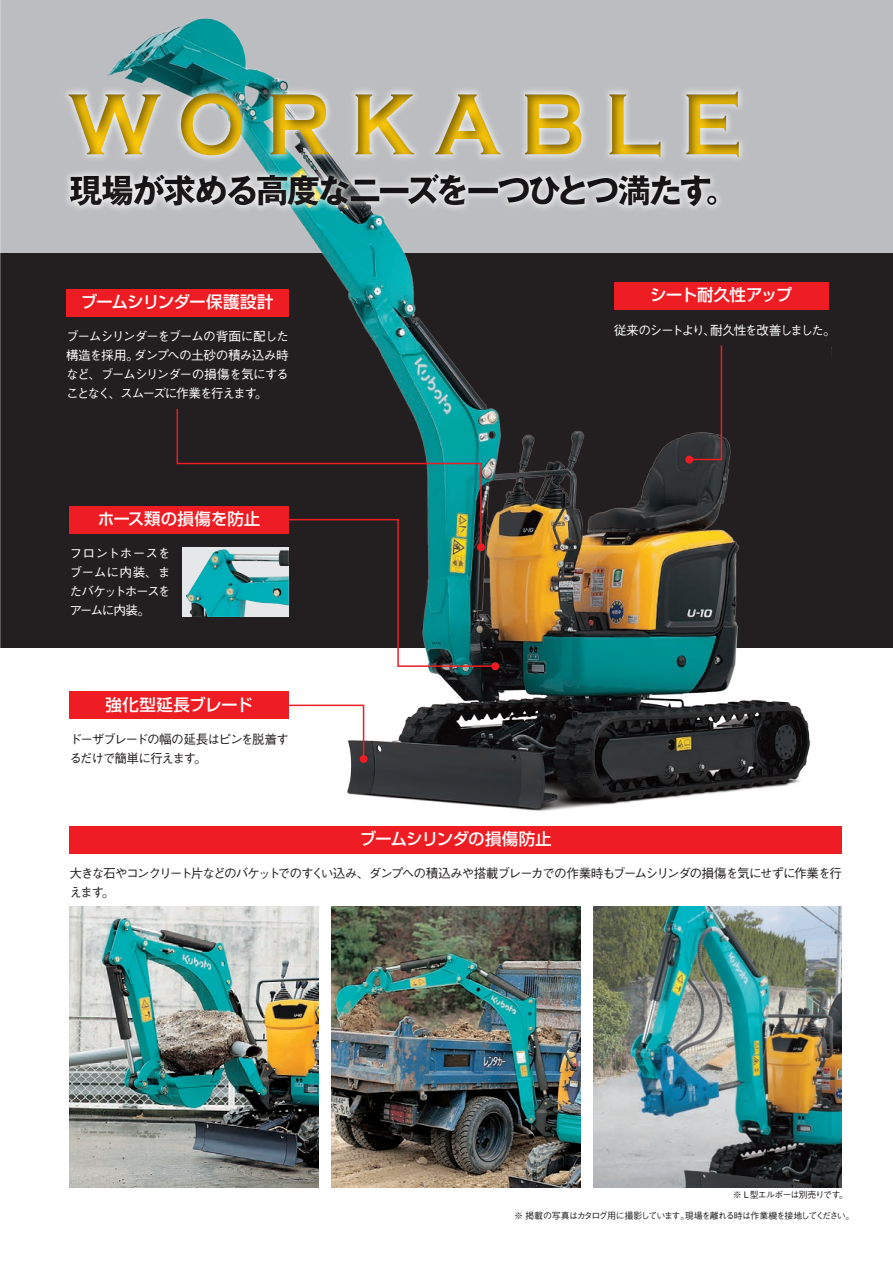
<style>
.page{position:relative;width:893px;height:1263px;background:#fff}
.page>*{position:absolute;margin:0;border:0;box-sizing:border-box;transform-origin:0 0}
.t1{font:700 90px "Copperplate Gothic";letter-spacing:.25em;color:#feca0a;scale:.89 1}
.t2{font:700 33px "Gothic MB101";letter-spacing:-.07em;color:#231f20}
.t3{font:500 16.5px "Shin Go";letter-spacing:-.04em;color:#fff}
.t4{font:500 16.5px "Shin Go";color:#fff}
.t5{font:500 16.5px "Shin Go";letter-spacing:.015em;color:#fff}
.t6{font:500 16.5px "Shin Go";letter-spacing:-.02em;color:#fff}
.t7{font:500 12.75px/18.8px "Gothic BBB";letter-spacing:-.1em;color:#fff;text-align:justify}
.t8{font:500 12.75px/18.8px "Gothic BBB";letter-spacing:-.105em;color:#231f20}
.t9{font:500 9px "Gothic BBB";letter-spacing:-.11em;color:#231f20}
</style>
<div class="page">
<div style="left:0;top:0;width:893px;height:264px;background:#bcbdc0"></div>
<div style="left:0;top:253px;width:893px;height:394px;background:#231f20"></div>
<img style="left:90px;top:18px;width:741px;height:793px">
<img style="left:0;top:0;width:1px;height:1263px">
<hr style="left:0;top:976px;width:1px;height:243px;background:#231f20">
<img style="left:593px;top:906px;width:249px;height:281px">
<img style="left:70px;top:906px;width:248px;height:281px">
<img style="left:332px;top:906px;width:248px;height:281px">
<div style="left:56px;top:49px;width:835px;height:193px;background:#231f20;opacity:.6"></div>
<div style="left:70px;top:692px;width:219px;height:27px;background:#ee1d23"></div>
<svg style="left:287px;top:704px;width:78px;height:59px"></svg>
<div style="left:360px;top:755px;width:8px;height:8px;background:#ee1d23;border-radius:50%"></div>
<div style="left:69px;top:506px;width:220px;height:27px;background:#ee1d23"></div>
<div style="left:66px;top:289px;width:223px;height:27px;background:#ee1d23"></div>
<div style="left:614px;top:282px;width:215px;height:27px;background:#ee1d23"></div>
<svg style="left:688px;top:344px;width:35px;height:117px"></svg>
<svg style="left:176px;top:407px;width:320px;height:261px"></svg>
<div style="left:685px;top:456px;width:8px;height:7px;background:#ee1d23;border-radius:50%"></div>
<div style="left:183px;top:547px;width:106px;height:70px;background:#e6e7e9"></div>
<img style="left:186px;top:549px;width:103px;height:68px">
<div style="left:491px;top:662px;width:8px;height:8px;background:#ee1d23;border-radius:50%"></div>
<div style="left:70px;top:826px;width:772px;height:27px;background:#ee1d23"></div>
<h1 class="t1" style="left:69px;top:75px;width:758px">WORKABLE</h1>
<h2 class="t2" style="left:69px;top:167px;width:670px">現場が求める高度なニーズを一つひとつ満たす。</h2>
<p class="t3" style="left:81px;top:291px;width:194px">ブームシリンダー保護設計</p>
<p class="t6" style="left:650px;top:284px;width:144px">シート耐久性アップ</p>
<p class="t7" style="left:66px;top:328px;width:224px">ブームシリンダーをブームの背面に配した構造を採用。ダンプへの土砂の積み込み時など、ブームシリンダーの損傷を気にすることなく、スムーズに作業を行えます。</p>
<p class="t4" style="left:98px;top:508px;width:164px">ホース類の損傷を防止</p>
<p class="t7" style="left:69px;top:545px;width:103px">フロントホースをブームに内装、またバケットホースをアームに内装。</p>
<p class="t5" style="left:106px;top:694px;width:149px">強化型延長ブレード</p>
<p class="t8" style="left:69px;top:730px;width:221px">ドーザブレードの幅の延長はピンを脱着するだけで簡単に行えます。</p>
<p class="t7" style="left:614px;top:321px;width:223px">従来のシートより、耐久性を改善しました。</p>
<p class="t3" style="left:360px;top:828px;width:193px">ブームシリンダの損傷防止</p>
<p class="t8" style="left:69px;top:865px;width:774px">大きな石やコンクリート片などのバケットでのすくい込み、ダンプへの積込みや搭載ブレーカでの作業時もブームシリンダの損傷を気にせずに作業を行えます。</p>
<p class="t9" style="left:733px;top:1190px;width:116px">※ L 型エルボーは別売りです。</p>
<p class="t9" style="left:514px;top:1210px;width:342px">※ 掲載の写真はカタログ用に撮影しています。現場を離れる時は作業機を接地してください。</p>
</div>
